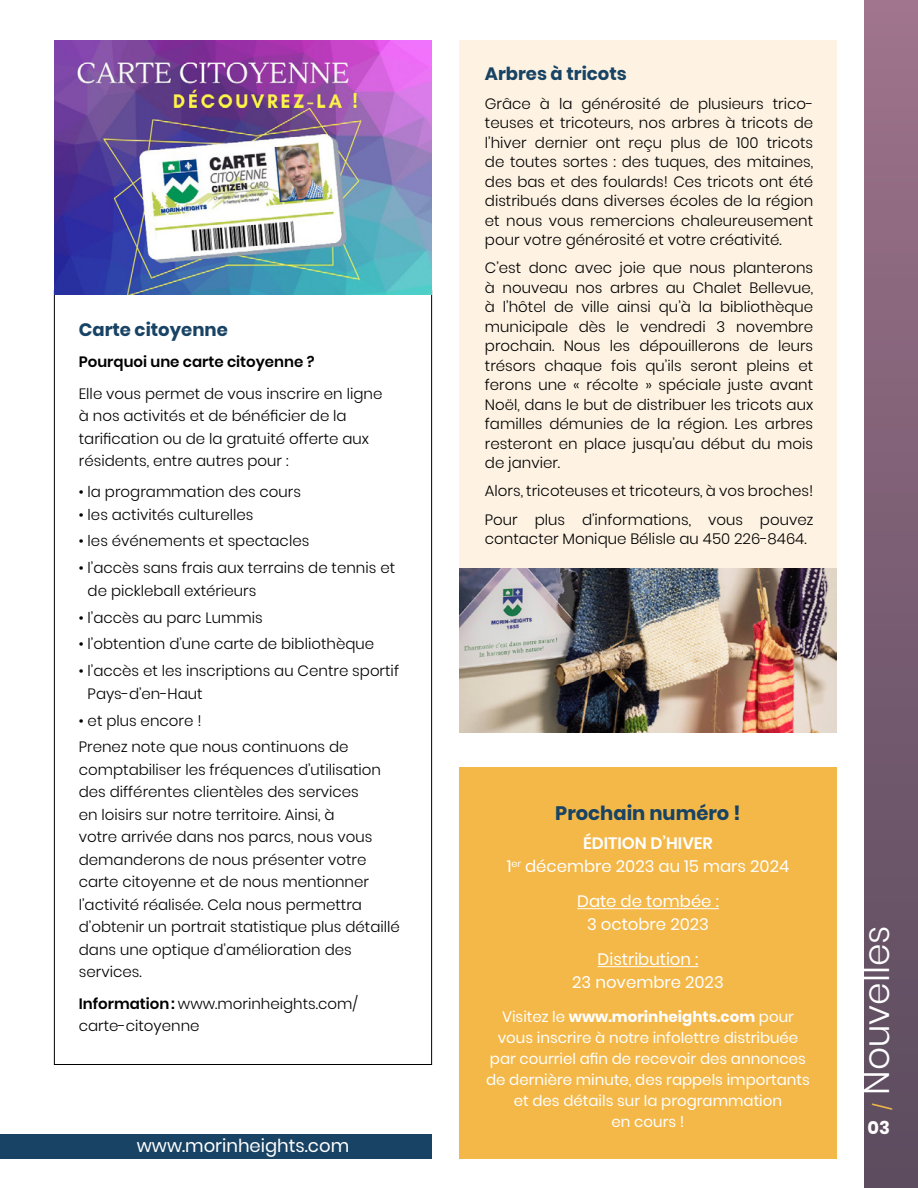
<style>
.page{position:relative;width:918px;height:1188px;background:#fff}
.page>*{position:absolute;margin:0;border:0;box-sizing:border-box;transform-origin:0 0}
.t1{font:300 36px "Poppins";color:#fff}
.t2{font:700 19.5px "Poppins";color:#184364}
.t3{font:700 18px "Poppins";color:#184364}
.t4{font:18px "Poppins";color:#fff}
.t5{font:700 18px "Poppins";color:#fff}
.t6{font:16.5px/22.5px "Poppins";color:#fff;text-align:center}
.t7{font:300 15px/19.5px "Poppins";color:#000}
.t8{font:15px/21px "Poppins";color:#fff;text-align:center}
.t9{font:600 15px "Poppins";color:#000}
.s1{font-weight:600}
.s2{font-weight:700}
.s3{font-weight:400;font-size:18px;color:#f4b848}
</style>
<div class="page">
<div style="left:864px;top:0;width:54px;height:1188px;background:linear-gradient(to bottom,#9d738b,#594a5d)"></div>
<div style="left:459px;top:40px;width:378px;height:530px;background:#fef3e3"></div>
<div style="left:0;top:1134px;width:432px;height:25px;background:#184364"></div>
<img style="left:459px;top:568px;width:378px;height:164px">
<img style="left:54px;top:40px;width:378px;height:255px">
<div style="left:459px;top:767px;width:378px;height:392px;background:#f4b848"></div>
<hr style="left:577px;top:908px;width:142px;height:1px;background:#fff">
<hr style="left:598px;top:966px;width:100px;height:1px;background:#fff">
<p class="t3" style="left:79px;top:320px;width:151px">Carte citoyenne</p>
<p class="t9" style="left:79px;top:353px;width:237px">Pourquoi une carte citoyenne ?</p>
<p class="t7" style="left:79px;top:382px;width:305px;line-height:22.5px">Elle vous permet de vous inscrire en ligne à nos activités et de bénéficier de la tarification ou de la gratuité offerte aux résidents, entre autres pour :</p>
<p class="t7" style="left:79px;top:482px;width:224px">• la programmation des cours</p>
<p class="t7" style="left:79px;top:505px;width:176px">• les activités culturelles</p>
<p class="t7" style="left:79px;top:532px;width:232px">• les événements et spectacles</p>
<p class="t7" style="left:88px;top:557px;width:309px;line-height:22.5px;text-indent:-9px">• l’accès sans frais aux terrains de tennis et de pickleball extérieurs</p>
<p class="t7" style="left:79px;top:608px;width:185px">• l’accès au parc Lummis</p>
<p class="t7" style="left:79px;top:635px;width:297px">• l’obtention d’une carte de bibliothèque</p>
<p class="t7" style="left:88px;top:660px;width:313px;line-height:22.5px;text-indent:-9px">• l’accès et les inscriptions au Centre sportif<br>Pays-d’en-Haut</p>
<p class="t7" style="left:79px;top:707px;width:271px;line-height:26.8px">• et plus encore !<br>Prenez note que nous continuons de</p>
<p class="t7" style="left:79px;top:758px;width:323px;line-height:22.5px">comptabiliser les fréquences d’utilisation des différentes clientèles des services<br>en loisirs sur notre territoire. Ainsi, à<br>votre arrivée dans nos parcs, nous vous demanderons de nous présenter votre carte citoyenne et de nous mentionner l’activité réalisée. Cela nous permettra d’obtenir un portrait statistique plus détaillé dans une optique d’amélioration des services.</p>
<p class="t7" style="left:79px;top:992px;width:281px;line-height:22.5px"><span class="s1">Information:</span> www.morinheights.com/ carte-citoyenne</p>
<p class="t4" style="left:137px;top:1135px;width:214px">www.morinheights.com</p>
<p class="t3" style="left:485px;top:64px;width:143px">Arbres à tricots</p>
<p class="t7" style="left:485px;top:94px;width:330px;text-align:justify">Grâce à la générosité de plusieurs trico&shy;teuses et tricoteurs, nos arbres à tricots de l’hiver dernier ont reçu plus de 100 tricots de toutes sortes : des tuques, des mitaines, des bas et des foulards! Ces tricots ont été distribués dans diverses écoles de la région et nous vous remercions chaleureusement pour votre générosité et votre créativité.</p>
<p class="t7" style="left:485px;top:258px;width:330px;text-align:justify">C’est donc avec joie que nous planterons à nouveau nos arbres au Chalet Bellevue, à l’hôtel de ville ainsi qu’à la bibliothèque municipale dès le vendredi 3 novembre prochain. Nous les dépouillerons de leurs trésors chaque fois qu’ils seront pleins et ferons une « récolte » spéciale juste avant Noël, dans le but de distribuer les tricots aux familles démunies de la région. Les arbres resteront en place jusqu’au début du mois de janvier.</p>
<p class="t7" style="left:485px;top:477px;width:330px;line-height:28.2px">Alors, tricoteuses et tricoteurs, à vos broches!<br>Pour plus d’informations, vous pouvez</p>
<p class="t7" style="left:485px;top:529px;width:323px">contacter Monique Bélisle au 450 226-8464.</p>
<h2 class="t2" style="left:555px;top:802px;width:187px">Prochain numéro !</h2>
<p class="t6" style="left:507px;top:833px;width:284px"><span class="s1">ÉDITION D’HIVER<br></span>1<sup>er</sup> décembre 2023 au 15 mars 2024</p>
<p class="t6" style="left:577px;top:891px;width:143px">Date de tombée :<br>3 octobre 2023</p>
<p class="t6" style="left:572px;top:948px;width:153px">Distribution :<br>23 novembre 2023</p>
<p class="t8" style="left:486px;top:1006px;width:325px">Visitez le <span class="s2">www.morinheights.com</span> pour vous inscrire à notre infolettre distribuée par courriel afin de recevoir des annonces de dernière minute, des rappels importants et des détails sur la programmation<br>en cours !</p>
<h1 class="t1" style="left:856px;top:1110px;width:186px;rotate:-90deg"><span class="s3">/</span> Nouvelles</h1>
<p class="t5" style="left:868px;top:1117px;width:24px">03</p>
</div>
